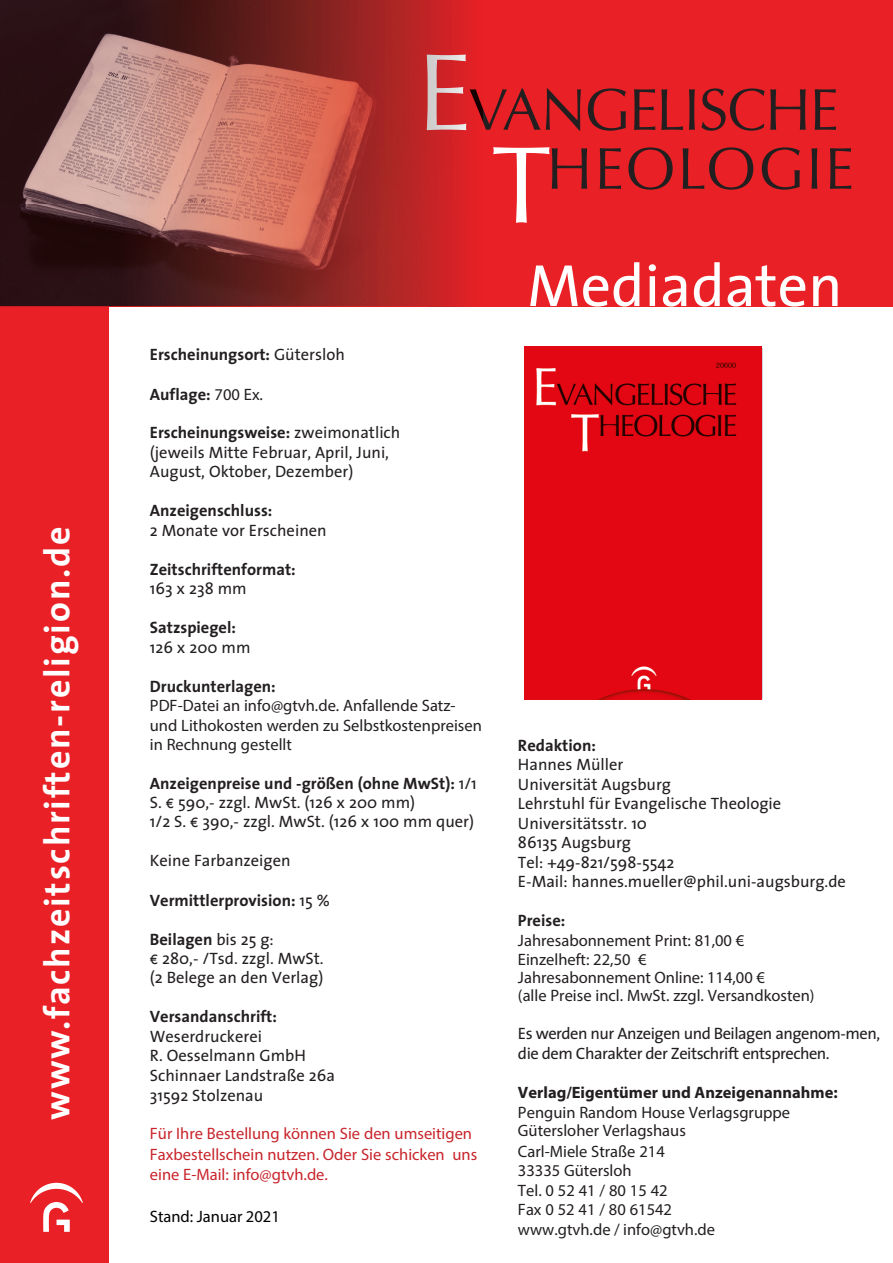
<style>
.page{position:relative;width:893px;height:1263px;background:#fff}
.page>*{position:absolute;margin:0;border:0;box-sizing:border-box;transform-origin:0 0}
.t1{font:60px "The Sans";color:#fff}
.t2{font:58.95px/58.9px "Optima LT";letter-spacing:-.02em;color:#231f20;text-align:right}
.t3{font:700 36px "The Sans";letter-spacing:.05em;color:#fff}
.t4{font:16.5px/19.5px "The Sans";color:#231f20}
.t5{font:16.5px/19.5px "Myriad Pro";color:#231f20}
.t6{font:700 16.5px "The Sans";color:#231f20}
.t7{font:16.5px/20.7px "Myriad Pro";color:#c8242b}
.t8{font:16.5px/19.5px "The Sans";letter-spacing:-.03em;color:#231f20}
.t9{font:700 16.5px "Myriad Pro";color:#231f20}
.t10{font:16.5px "Myriad Pro";color:#000}
.s1{font-size:109.5px;color:#fff}
.s2{font-weight:400}
.s3{font-family:"Myriad Pro";font-weight:400}
.s4{font-weight:700}
.s5{font-family:"Gill Sans";font-size:13.5px}
</style>
<div class="page">
<div style="left:0;top:0;width:108px;height:1263px;background:#e92025"></div>
<div style="left:0;top:0;width:893px;height:306px;background:#e92025"></div>
<img style="left:0;top:0;width:429px;height:306px">
<img style="left:429px;top:0;width:41px;height:147px">
<img style="left:427px;top:55px;width:39px;height:75px">
<img style="left:470px;top:89px;width:12px;height:30px">
<img style="left:417px;top:147px;width:52px;height:76px">
<svg style="left:30px;top:1183px;width:53px;height:49px"></svg>
<div style="left:525px;top:346px;width:237px;height:354px;background:#e30613"></div>
<h3 class="t3" style="left:27px;top:1120px;width:595px;rotate:-90deg">www.fachzeitschriften-religion.de</h3>
<h2 class="t2" style="left:417px;top:81px;width:439px"><span class="s1">E</span>VANGELISCHE<br><span class="s1">T</span>HEOLOGIE</h2>
<p class="t6" style="left:150px;top:341px;width:197px">Erscheinungsort: <span class="s2">Gütersloh</span></p>
<p class="t6" style="left:150px;top:380px;width:115px">Auflage: <span class="s3">700 Ex.</span></p>
<p class="t4" style="left:150px;top:423px;width:252px"><span class="s4">Erscheinungsweise:</span> zweimonatlich (jeweils Mitte Februar, April, Juni,<br>August, Oktober, Dezember)</p>
<p class="t6" style="left:150px;top:497px;width:124px">Anzeigenschluss:</p>
<p class="t4" style="left:150px;top:520px;width:178px">2 Monate vor Erscheinen</p>
<p class="t6" style="left:150px;top:555px;width:147px">Zeitschriftenformat:</p>
<p class="t4" style="left:150px;top:578px;width:98px">163 x 238 mm</p>
<p class="t6" style="left:150px;top:614px;width:88px">Satzspiegel:</p>
<p class="t4" style="left:150px;top:637px;width:102px">126 x 200 mm</p>
<p class="t6" style="left:150px;top:672px;width:127px">Druckunterlagen:</p>
<p class="t5" style="left:150px;top:696px;width:333px">PDF-Datei an info@gtvh.de. Anfallende Satz&shy;und Lithokosten werden zu Selbstkostenpreisen in Rechnung gestellt</p>
<p class="t4" style="left:150px;top:773px;width:328px"><span class="s4">Anzeigenpreise und -größen (ohne MwSt):</span> 1/1<br>S. <span class="s5">€</span> 590,- zzgl. MwSt. (126 x 200 mm)<br>1/2 S. <span class="s5">€</span> 390,- zzgl. MwSt. (126 x 100 mm quer)</p>
<p class="t4" style="left:150px;top:851px;width:142px">Keine Farbanzeigen</p>
<p class="t6" style="left:150px;top:886px;width:182px">Vermittlerprovision: <span class="s2">15 %</span></p>
<p class="t4" style="left:150px;top:929px;width:175px"><span class="s4">Beilagen</span> bis 25 g:<br><span class="s5">€</span> 280,- /Tsd. zzgl. MwSt. (2 Belege an den Verlag)</p>
<p class="t6" style="left:150px;top:1003px;width:129px">Versandanschrift:</p>
<p class="t4" style="left:150px;top:1026px;width:187px">Weserdruckerei<br>R. Oesselmann GmbH<br>Schinnaer Landstraße 26a<br>31592 Stolzenau</p>
<p class="t7" style="left:150px;top:1122px;width:329px">Für Ihre Bestellung können Sie den umseitigen<br>Faxbestellschein nutzen. Oder Sie schicken uns eine E-Mail: info@gtvh.de.</p>
<p class="t10" style="left:150px;top:1206px;width:131px">Stand: Januar 2021</p>
<h1 class="t1" style="left:527px;top:236px;width:317px">Mediadaten</h1>
<p class="t6" style="left:518px;top:731px;width:79px">Redaktion:</p>
<p class="t4" style="left:518px;top:754px;width:329px">Hannes Müller<br>Universität Augsburg<br>Lehrstuhl für Evangelische Theologie<br>Universitätsstr. 10<br>86135 Augsburg<br>Tel: +49-821/598-5542<br>E-Mail: hannes.mueller@phil.uni-augsburg.de</p>
<p class="t6" style="left:518px;top:907px;width:49px">Preise:</p>
<p class="t5" style="left:518px;top:931px;width:298px;line-height:18.1px">Jahresabonnement Print: 81,00 € Einzelheft: 22,50 €<br>Jahresabonnement Online: 114,00 €<br>(alle Preise incl. MwSt. zzgl. Versandkosten)</p>
<p class="t8" style="left:518px;top:1023px;width:364px">Es werden nur Anzeigen und Beilagen angenom-men, die dem Charakter der Zeitschrift entsprechen.</p>
<p class="t9" style="left:518px;top:1082px;width:321px">Verlag/Eigentümer und Anzeigenannahme:</p>
<p class="t5" style="left:518px;top:1102px;width:274px">Penguin Random House Verlagsgruppe<br>Gütersloher Verlagshaus<br>Carl-Miele Straße 214<br>33335 Gütersloh<br>Tel. 0 52 41 / 80 15 42<br>Fax 0 52 41 / 80 61542<br>www.gtvh.de / info@gtvh.de</p>
</div>
